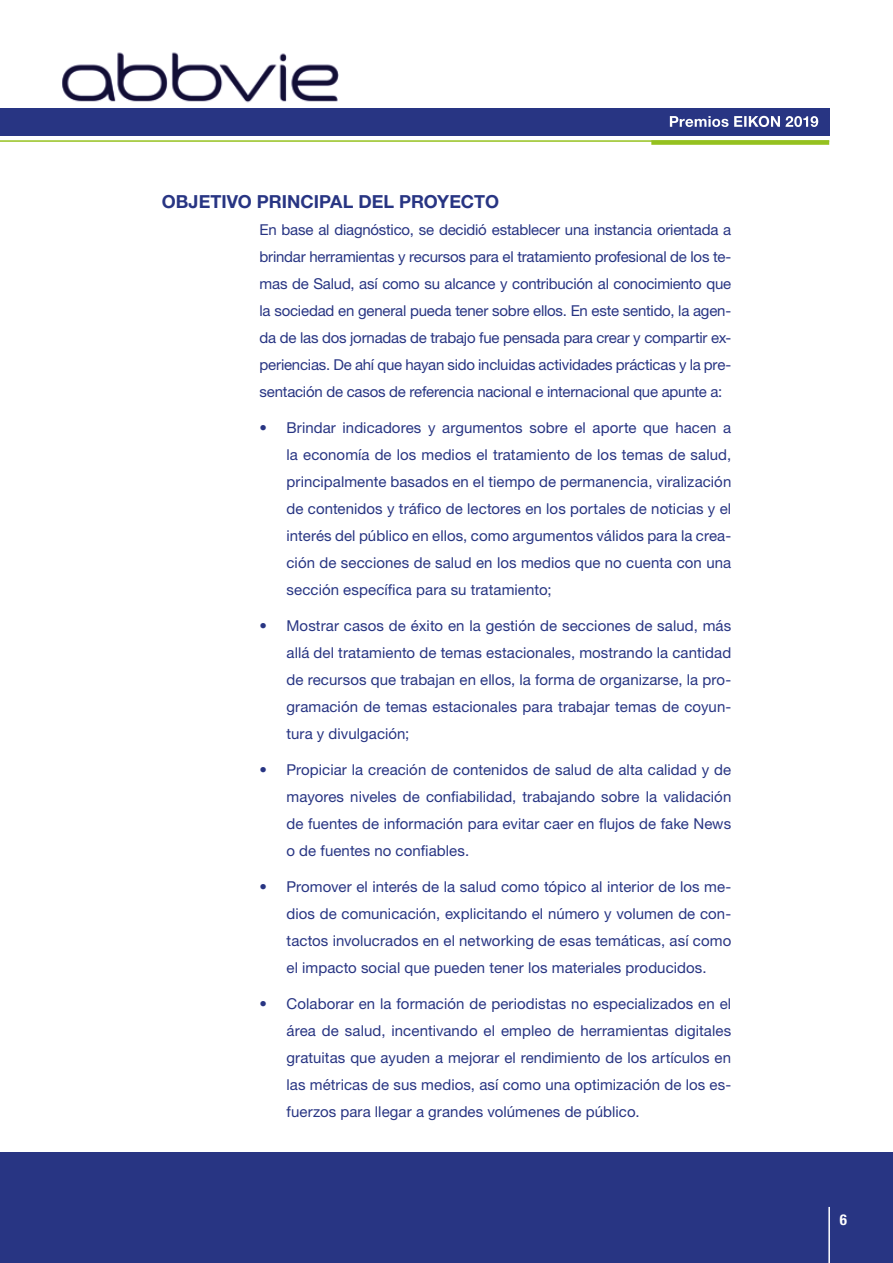
<style>
.page{position:relative;width:893px;height:1263px;background:#fff}
.page>*{position:absolute;margin:0;border:0;box-sizing:border-box;transform-origin:0 0}
.t1{font:700 18px "Helvetica Neue LT Std";color:#283583}
.t2{font:15px/27px "Helvetica Neue LT Std";letter-spacing:.005em;color:#283583;text-align:justify}
.t3{font:700 condensed 15px "Helvetica Neue LT Std";color:#fff}
</style>
<div class="page">
<img style="left:35px;top:52px;width:331px;height:57px">
<div style="left:0;top:109px;width:829px;height:27px;background:#283583"></div>
<div style="left:0;top:1153px;width:893px;height:110px;background:#283583"></div>
<div style="left:651px;top:140px;width:178px;height:5px;background:#95c11f"></div>
<svg style="left:670px;top:116px;width:148px;height:11px"></svg>
<hr style="left:0;top:140px;width:829px;height:2px;background:#95c11f">
<hr style="left:828px;top:1207px;width:2px;height:56px;background:#fff">
<p class="t1" style="left:162px;top:190px;width:339px">OBJETIVO PRINCIPAL DEL PROYECTO</p>
<p class="t2" style="left:259px;top:216px;width:473px">En base al diagnóstico, se decidió establecer una instancia orientada a brindar herramientas y recursos para el tratamiento profesional de los te&shy;mas de Salud, así como su alcance y contribución al conocimiento que la sociedad en general pueda tener sobre ellos. En este sentido, la agen&shy;da de las dos jornadas de trabajo fue pensada para crear y compartir ex&shy;periencias. De ahí que hayan sido incluidas actividades prácticas y la pre&shy;sentación de casos de referencia nacional e internacional que apunte a:</p>
<p class="t2" style="left:286px;top:414px;width:446px;text-indent:-27px">• Brindar indicadores y argumentos sobre el aporte que hacen a la economía de los medios el tratamiento de los temas de salud, principalmente basados en el tiempo de permanencia, viralización de contenidos y tráfico de lectores en los portales de noticias y el interés del público en ellos, como argumentos válidos para la crea&shy;ción de secciones de salud en los medios que no cuenta con una sección específica para su tratamiento;</p>
<p class="t2" style="left:286px;top:612px;width:446px;text-indent:-27px">• Mostrar casos de éxito en la gestión de secciones de salud, más allá del tratamiento de temas estacionales, mostrando la cantidad de recursos que trabajan en ellos, la forma de organizarse, la pro&shy;gramación de temas estacionales para trabajar temas de coyun&shy;tura y divulgación;</p>
<p class="t2" style="left:286px;top:756px;width:446px;text-indent:-27px">• Propiciar la creación de contenidos de salud de alta calidad y de mayores niveles de confiabilidad, trabajando sobre la validación de fuentes de información para evitar caer en flujos de fake News o de fuentes no confiables.</p>
<p class="t2" style="left:286px;top:873px;width:446px;text-indent:-27px">• Promover el interés de la salud como tópico al interior de los me&shy;dios de comunicación, explicitando el número y volumen de con&shy;tactos involucrados en el networking de esas temáticas, así como el impacto social que pueden tener los materiales producidos.</p>
<p class="t2" style="left:286px;top:990px;width:446px;text-indent:-27px">• Colaborar en la formación de periodistas no especializados en el área de salud, incentivando el empleo de herramientas digitales gratuitas que ayuden a mejorar el rendimiento de los artículos en las métricas de sus medios, así como una optimización de los es&shy;fuerzos para llegar a grandes volúmenes de público.</p>
<p class="t3" style="left:840px;top:1210px;width:9px">6</p>
</div>
